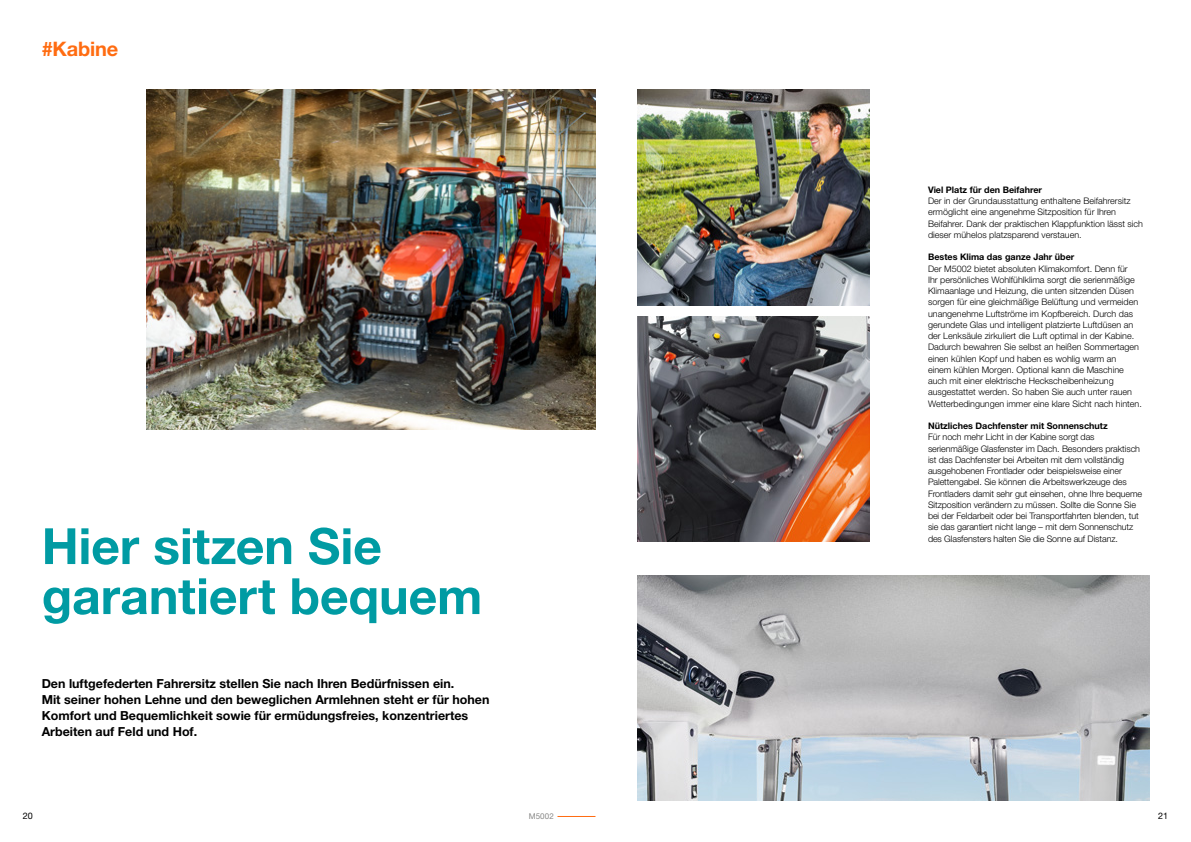
<style>
.page{position:relative;width:1191px;height:842px;background:#fff}
.page>*{position:absolute;margin:0;border:0;box-sizing:border-box;transform-origin:0 0}
.t1{font:700 50px/50px "Helvetica Neue LT Std";letter-spacing:-.005em;color:#009ba3}
.t2{font:700 20px "Helvetica Neue LT Std";letter-spacing:-.01em;color:#ff6c11}
.t3{font:700 12.5px/16px "Helvetica Neue LT Std";color:#000}
.t4{font:300 9px/11.2px "Helvetica Neue LT Std";color:#000}
.t5{font:700 9px "Helvetica Neue LT Std";color:#000}
.t6{font:9px "Helvetica Neue LT Std";color:#000}
.t7{font:8px "Helvetica Neue LT Std";letter-spacing:.01em;color:#878786}
</style>
<div class="page">
<hr style="left:557px;top:816px;width:38px;height:1px;background:#ff6c11">
<img style="left:147px;top:89px;width:448px;height:340px">
<img style="left:637px;top:89px;width:233px;height:216px">
<img style="left:637px;top:575px;width:512px;height:225px">
<img style="left:637px;top:316px;width:233px;height:225px">
<h2 class="t2" style="left:42px;top:36px;width:78px">#Kabine</h2>
<h1 class="t1" style="left:42px;top:520px;width:442px">Hier sitzen Sie garantiert bequem</h1>
<p class="t3" style="left:42px;top:675px;width:449px">Den luftgefederten Fahrersitz stellen Sie nach Ihren Bedürfnissen ein.<br>Mit seiner hohen Lehne und den beweglichen Armlehnen steht er für hohen Komfort und Bequemlichkeit sowie für ermüdungsfreies, konzentriertes Arbeiten auf Feld und Hof.</p>
<p class="t5" style="left:928px;top:184px;width:115px">Viel Platz für den Beifahrer</p>
<p class="t4" style="left:928px;top:195px;width:217px">Der in der Grundausstattung enthaltene Beifahrersitz ermöglicht eine angenehme Sitzposition für Ihren Beifahrer. Dank der praktischen Klappfunktion lässt sich dieser mühelos platzsparend verstauen.</p>
<p class="t5" style="left:928px;top:251px;width:148px">Bestes Klima das ganze Jahr über</p>
<p class="t4" style="left:928px;top:262px;width:215px">Der M5002 bietet absoluten Klimakomfort. Denn für<br>Ihr persönliches Wohlfühlklima sorgt die serienmäßige Klimaanlage und Heizung, die unten sitzenden Düsen sorgen für eine gleichmäßige Belüftung und vermeiden unangenehme Luftströme im Kopfbereich. Durch das gerundete Glas und intelligent platzierte Luftdüsen an der Lenksäule zirkuliert die Luft optimal in der Kabine.<br>Dadurch bewahren Sie selbst an heißen Sommertagen einen kühlen Kopf und haben es wohlig warm an einem kühlen Morgen. Optional kann die Maschine auch mit einer elektrische Heckscheibenheizung ausgestattet werden. So haben Sie auch unter rauen Wetterbedingungen immer eine klare Sicht nach hinten.</p>
<p class="t5" style="left:928px;top:420px;width:181px">Nützliches Dachfenster mit Sonnenschutz</p>
<p class="t4" style="left:928px;top:431px;width:216px">Für noch mehr Licht in der Kabine sorgt das serienmäßige Glasfenster im Dach. Besonders praktisch ist das Dachfenster bei Arbeiten mit dem vollständig ausgehobenen Frontlader oder beispielsweise einer Palettengabel. Sie können die Arbeitswerkzeuge des Frontladers damit sehr gut einsehen, ohne Ihre bequeme Sitzposition verändern zu müssen. Sollte die Sonne Sie bei der Feldarbeit oder bei Transportfahrten blenden, tut sie das garantiert nicht lange – mit dem Sonnenschutz des Glasfensters halten Sie die Sonne auf Distanz.</p>
<p class="t6" style="left:23px;top:811px;width:12px">20</p>
<p class="t7" style="left:529px;top:812px;width:27px">M5002</p>
<p class="t6" style="left:1158px;top:811px;width:12px">21</p>
</div>
